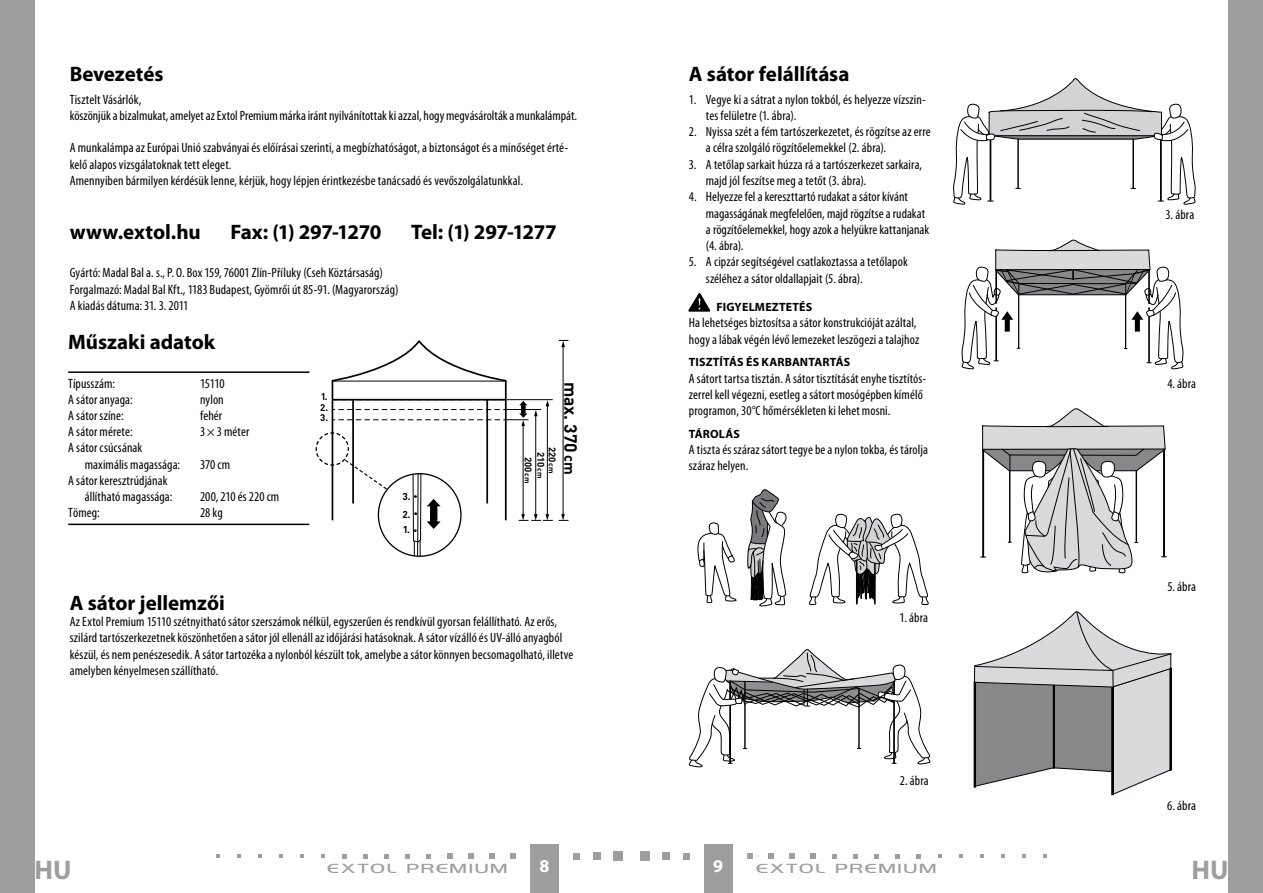
<style>
.page{position:relative;width:1263px;height:893px;background:#fff}
.page>*{position:absolute;margin:0;border:0;box-sizing:border-box;transform-origin:0 0}
.t1{font:700 27px "Myriad Pro";color:#9c9e9f}
.t2{font:700 21px "Myriad Pro";letter-spacing:-.005em;color:#000}
.t3{font:700 21px "Myriad Pro";letter-spacing:-.025em;color:#000}
.t4{font:700 18px "Myriad Pro";color:#fff}
.t5{font:700 17.4px "DINCE";color:#000}
.t6{font:condensed 13.5px/16.2px "Myriad Pro";letter-spacing:.005em;color:#000}
.t7{font:12px "Highland Gothic Light Medium CE";letter-spacing:.115em;color:#9c9e9f;scale:1.5 1}
.t8{font:700 12px "Myriad Pro";letter-spacing:.065em;color:#000}
.t9{font:700 12px "Myriad Pro";letter-spacing:.015em;color:#000}
.t10{font:700 9.9px/17.2px "DINCE";color:#000}
.t11{font:700 9.6px/11.2px "DINCE";color:#000;text-align:center}
.s1{font-size:7.35px}
.s2{font-size:14.55px}
</style>
<div class="page">
<div style="left:704px;top:844px;width:29px;height:49px;background:#9c9e9f"></div>
<div style="left:530px;top:844px;width:28px;height:49px;background:#9c9e9f"></div>
<div style="left:640px;top:851px;width:9px;height:10px;background:#9c9e9f"></div>
<div style="left:662px;top:852px;width:8px;height:8px;background:#9c9e9f"></div>
<div style="left:683px;top:853px;width:7px;height:6px;background:#9c9e9f"></div>
<svg style="left:747px;top:853px;width:6px;height:6px"></svg>
<svg style="left:768px;top:853px;width:6px;height:6px"></svg>
<svg style="left:789px;top:853px;width:6px;height:6px"></svg>
<svg style="left:811px;top:853px;width:5px;height:6px"></svg>
<svg style="left:832px;top:854px;width:5px;height:4px"></svg>
<svg style="left:853px;top:854px;width:5px;height:4px"></svg>
<svg style="left:874px;top:854px;width:5px;height:4px"></svg>
<svg style="left:895px;top:854px;width:5px;height:4px"></svg>
<svg style="left:916px;top:854px;width:5px;height:4px"></svg>
<svg style="left:938px;top:854px;width:4px;height:4px"></svg>
<svg style="left:959px;top:854px;width:4px;height:4px"></svg>
<svg style="left:980px;top:854px;width:4px;height:4px"></svg>
<svg style="left:1001px;top:854px;width:4px;height:4px"></svg>
<svg style="left:1022px;top:854px;width:4px;height:4px"></svg>
<svg style="left:1043px;top:854px;width:4px;height:4px"></svg>
<div style="left:614px;top:851px;width:9px;height:10px;background:#9c9e9f"></div>
<div style="left:593px;top:852px;width:8px;height:8px;background:#9c9e9f"></div>
<svg style="left:573px;top:853px;width:6px;height:6px"></svg>
<svg style="left:510px;top:853px;width:6px;height:6px"></svg>
<svg style="left:489px;top:853px;width:5px;height:6px"></svg>
<svg style="left:468px;top:853px;width:5px;height:6px"></svg>
<svg style="left:447px;top:853px;width:5px;height:6px"></svg>
<svg style="left:426px;top:854px;width:5px;height:4px"></svg>
<svg style="left:405px;top:854px;width:5px;height:4px"></svg>
<svg style="left:384px;top:854px;width:5px;height:4px"></svg>
<svg style="left:363px;top:854px;width:5px;height:4px"></svg>
<svg style="left:342px;top:854px;width:5px;height:4px"></svg>
<svg style="left:321px;top:854px;width:4px;height:4px"></svg>
<svg style="left:300px;top:854px;width:4px;height:4px"></svg>
<svg style="left:279px;top:854px;width:4px;height:4px"></svg>
<svg style="left:258px;top:854px;width:4px;height:4px"></svg>
<svg style="left:237px;top:854px;width:4px;height:4px"></svg>
<svg style="left:216px;top:854px;width:4px;height:4px"></svg>
<svg style="left:689px;top:294px;width:21px;height:17px"></svg>
<svg style="left:697px;top:522px;width:40px;height:82px"></svg>
<svg style="left:747px;top:489px;width:39px;height:118px"></svg>
<svg style="left:809px;top:513px;width:119px;height:92px"></svg>
<svg style="left:688px;top:649px;width:243px;height:119px"></svg>
<svg style="left:953px;top:78px;width:242px;height:127px"></svg>
<svg style="left:961px;top:240px;width:223px;height:129px"></svg>
<svg style="left:981px;top:408px;width:185px;height:166px"></svg>
<svg style="left:974px;top:611px;width:198px;height:184px"></svg>
<div style="left:1111px;top:687px;width:2px;height:108px;border:1px solid #000"></div>
<div style="left:974px;top:682px;width:2px;height:105px;border:1px solid #000"></div>
<div style="left:1053px;top:685px;width:1px;height:83px;border:1px solid #000"></div>
<div style="left:1170px;top:668px;width:1px;height:102px;border:1px solid #000"></div>
<div style="left:0;top:0;width:34px;height:893px;background:#9c9e9f"></div>
<div style="left:1229px;top:0;width:34px;height:893px;background:#9c9e9f"></div>
<hr style="left:68px;top:371px;width:241px;height:2px;background:#000">
<hr style="left:68px;top:524px;width:241px;height:1px;background:#000">
<hr style="left:563px;top:344px;width:1px;height:172px;background:#000">
<svg style="left:559px;top:514px;width:9px;height:7px"></svg>
<svg style="left:559px;top:340px;width:9px;height:7px"></svg>
<hr style="left:507px;top:399px;width:46px;height:1px;background:#000">
<hr style="left:547px;top:403px;width:1px;height:113px;background:#000">
<svg style="left:546px;top:400px;width:3px;height:6px"></svg>
<hr style="left:505px;top:409px;width:36px;height:1px;background:#000">
<hr style="left:535px;top:413px;width:1px;height:103px;background:#000">
<svg style="left:534px;top:410px;width:4px;height:6px"></svg>
<hr style="left:523px;top:423px;width:1px;height:93px;background:#000">
<svg style="left:519px;top:514px;width:34px;height:7px"></svg>
<hr style="left:332px;top:400px;width:1px;height:120px;background:#000">
<hr style="left:352px;top:400px;width:2px;height:103px;background:#000">
<hr style="left:505px;top:400px;width:2px;height:120px;background:#000">
<hr style="left:486px;top:400px;width:2px;height:103px;background:#000">
<svg style="left:331px;top:340px;width:197px;height:86px"></svg>
<svg style="left:412px;top:474px;width:29px;height:82px"></svg>
<svg style="left:315px;top:432px;width:73px;height:59px"></svg>
<h2 class="t2" style="left:70px;top:60px;width:95px">Bevezetés</h2>
<p class="t6" style="left:70px;top:91px;width:509px">Tisztelt Vásárlók,<br>köszönjüka bizalmukat,amelyetazExtolPremiummárkairánt nyilvánítottakkiazzal, hogymegvásároltáka munkalámpát.</p>
<p class="t6" style="left:70px;top:140px;width:500px">A munkalámpaazEurópai Uniószabványaiéselőírásai szerinti,a megbízhatóságot,a biztonságotésa minőségetérté&shy;kelőalaposvizsgálatoknaktetteleget.<br>Amennyiben bármilyen kérdésüklenne,kérjük, hogylépjen érintkezésbetanácsadóésvevőszolgálatunkkal.</p>
<h2 class="t2" style="left:70px;top:218px;width:133px">www.extol.hu</h2>
<h2 class="t3" style="left:231px;top:218px;width:152px">Fax: (1) 297-1270</h2>
<h2 class="t2" style="left:411px;top:218px;width:147px">Tel: (1) 297-1277</h2>
<p class="t6" style="left:70px;top:265px;width:330px">Gyártó: Madal Bala. s.,P. O. Box159,76001Zlín-Příluky(Cseh Köztársaság)<br>Forgalmazó: Madal Bal Kft.,1183 Budapest, Gyömrőiút85-91. (Magyarország)<br>A kiadásdátuma:31.3.2011</p>
<h2 class="t2" style="left:68px;top:328px;width:148px">Műszaki adatok</h2>
<p class="t6" style="left:68px;top:375px;width:48px">Típusszám:</p>
<p class="t6" style="left:200px;top:375px;width:26px">15110</p>
<p class="t6" style="left:68px;top:391px;width:66px">A sátoranyaga:</p>
<p class="t6" style="left:200px;top:391px;width:25px">nylon</p>
<p class="t6" style="left:68px;top:407px;width:57px">A sátor színe:</p>
<p class="t6" style="left:200px;top:407px;width:24px">fehér</p>
<p class="t6" style="left:68px;top:423px;width:66px">A sátor mérete:</p>
<p class="t6" style="left:200px;top:423px;width:51px">3×3 méter</p>
<p class="t6" style="left:85px;top:440px;width:97px;text-indent:-16px">A sátor csúcsának maximális magassága:</p>
<p class="t6" style="left:200px;top:456px;width:32px">370cm</p>
<p class="t6" style="left:85px;top:472px;width:89px;text-indent:-16px">A sátorkeresztrúdjának állítható magassága:</p>
<p class="t6" style="left:200px;top:488px;width:81px">200,210és220cm</p>
<p class="t6" style="left:68px;top:504px;width:33px">Tömeg:</p>
<p class="t6" style="left:200px;top:504px;width:24px">28 kg</p>
<p class="t11" style="left:321px;top:391px;width:8px">1.</p>
<p class="t11" style="left:320px;top:401px;width:9px">2.</p>
<p class="t11" style="left:320px;top:411px;width:9px">3.</p>
<p class="t10" style="left:402px;top:488px;width:10px">3.<br>2.</p>
<p class="t10" style="left:403px;top:520px;width:9px">1.</p>
<p class="t11" style="left:558px;top:447px;width:33px;rotate:90deg">220 <span class="s1">cm<br></span>210 <span class="s1">cm</span></p>
<p class="t11" style="left:534px;top:457px;width:28px;rotate:90deg">200 <span class="s1">cm</span></p>
<p class="t5" style="left:582px;top:382px;width:95px;rotate:90deg">max. 370<span class="s2">cm</span></p>
<h2 class="t2" style="left:70px;top:589px;width:157px">A sátor jellemzői</h2>
<p class="t6" style="left:70px;top:613px;width:505px">AzExtolPremium 15110szétnyithatósátor szerszámok nélkül,egyszerűen és rendkívülgyorsan felállítható. Azerős, szilárdtartószerkezetnekköszönhetően asátor jólellenállaz időjárási hatásoknak. A sátorvízállóés UV-állóanyagból készül,és nem penészesedik. A sátor tartozékaa nylonbólkészült tok,amelybeasátorkönnyen becsomagolható, illetve amelyben kényelmesen szállítható.</p>
<h2 class="t2" style="left:689px;top:60px;width:162px">A sátor felállítása</h2>
<p class="t6" style="left:706px;top:91px;width:222px;text-indent:-17px">1. Vegye ki a sátrat a nylon tokból, és helyezze vízszin&shy;tes felületre (1. ábra).</p>
<p class="t6" style="left:706px;top:123px;width:226px;text-indent:-17px">2. Nyissa szét a fém tartószerkezetet, és rögzítse az erre a célra szolgáló rögzítőelemekkel (2. ábra).</p>
<p class="t6" style="left:706px;top:156px;width:218px;text-indent:-17px">3. A tetőlap sarkait húzza rá a tartószerkezet sarkaira, majd jól feszítse meg a tetőt (3. ábra).</p>
<p class="t6" style="left:706px;top:189px;width:225px;text-indent:-17px">4. Helyezze fel a kereszttartó rudakat a sátor kívánt magasságának megfelelően, majd rögzítse a rudakat a rögzítőelemekkel, hogy azok a helyükre kattanjanak (4. ábra).</p>
<p class="t6" style="left:706px;top:254px;width:203px;text-indent:-17px">5. A cipzár segítségével csatlakoztassa a tetőlapok széléhez a sátor oldallapjait (5. ábra).</p>
<p class="t9" style="left:716px;top:299px;width:48px">Figyelmez</p>
<p class="t9" style="left:779px;top:299px;width:27px">tetés</p>
<p class="t6" style="left:689px;top:315px;width:232px">Halehetségesbiztosítsaasátorkonstrukciójátazáltal, hogyalábakvégén lévőlemezeket leszögeziatalajhoz</p>
<p class="t8" style="left:689px;top:355px;width:162px">Tisztítás és karbantartás</p>
<p class="t6" style="left:689px;top:370px;width:239px">A sátort tartsatisztán. A sátor tisztításátenyhetisztítós&shy;zerrelkellvégezni,esetlegasátort mosógépben kímélő programon,30°C hőmérsékleten ki lehet mosni.</p>
<p class="t9" style="left:689px;top:426px;width:51px">Tárolás</p>
<p class="t6" style="left:689px;top:441px;width:241px">A tisztaés száraz sátort tegyebea nylon tokba,és tárolja száraz helyen.</p>
<p class="t6" style="left:899px;top:610px;width:30px">1.ábra</p>
<p class="t6" style="left:900px;top:772px;width:30px">2.ábra</p>
<h1 class="t1" style="left:35px;top:852px;width:38px">HU</h1>
<p class="t7" style="left:327px;top:861px;width:122px">EXTOL PREMIUM</p>
<h3 class="t4" style="left:539px;top:855px;width:11px">8</h3>
<h3 class="t4" style="left:713px;top:855px;width:11px">9</h3>
<p class="t7" style="left:756px;top:861px;width:122px">EXTOL PREMIUM</p>
<p class="t6" style="left:1165px;top:207px;width:30px">3.ábra</p>
<p class="t6" style="left:1167px;top:375px;width:30px">4.ábra</p>
<p class="t6" style="left:1167px;top:578px;width:30px">5.ábra</p>
<p class="t6" style="left:1167px;top:797px;width:30px">6.ábra</p>
<h1 class="t1" style="left:1191px;top:852px;width:38px">HU</h1>
</div>
